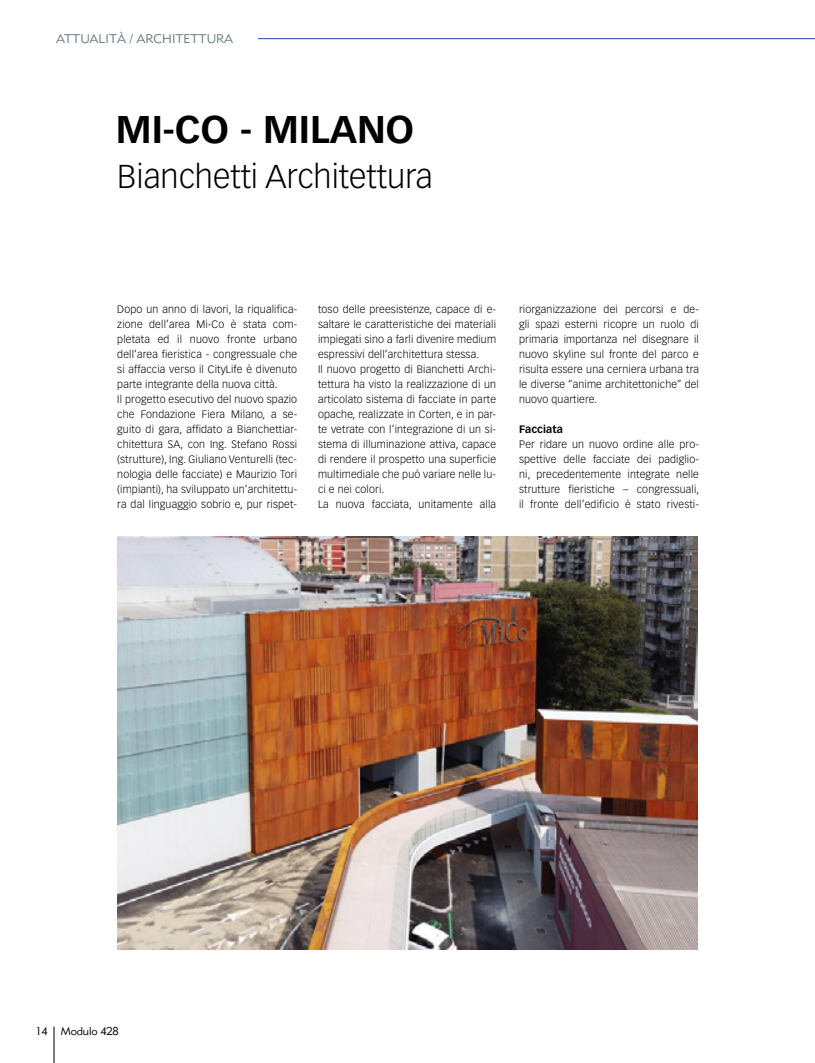
<style>
.page{position:relative;width:815px;height:1063px;background:#fff}
.page>*{position:absolute;margin:0;border:0;box-sizing:border-box;transform-origin:0 0}
.t1{font:700 37.88px "Vectora LT Pro";color:#000}
.t2{font:300 32.5px "Vectora LT Pro";color:#000}
.t3{font:12.5px "Metro Lite Two";color:#647883}
.t4{font:11.25px "Metro Lite Two";letter-spacing:-.015em;color:#000}
.t5{font:300 10.62px/15px "Vectora LT Pro";letter-spacing:.015em;color:#000}
.t6{font:700 10.62px "Vectora LT Pro";letter-spacing:.015em;color:#000}
</style>
<div class="page">
<hr style="left:53px;top:1027px;width:2px;height:36px;background:#647883">
<hr style="left:258px;top:38px;width:557px;height:1px;background:#4468b1">
<img style="left:117px;top:536px;width:581px;height:414px">
<p class="t3" style="left:56px;top:31px;width:178px">ATTUALITÀ / ARCHITETTURA</p>
<h1 class="t1" style="left:116px;top:106px;width:299px">MI-CO - MILANO</h1>
<h2 class="t2" style="left:117px;top:157px;width:317px">Bianchetti Architettura</h2>
<p class="t5" style="left:117px;top:302px;width:181px">Dopo un anno di lavori, la riqualifica&shy;zione dell’area Mi-Co è stata com&shy;pletata ed il nuovo fronte urbano dell’area fieristica - congressuale che si affaccia verso il CityLife è divenuto parte integrante della nuova città.<br>Il progetto esecutivo del nuovo spazio che Fondazione Fiera Milano, a se&shy;guito di gara, affidato a Bianchettiar&shy;chitettura SA, con Ing. Stefano Rossi (strutture), Ing. Giuliano Venturelli (tec&shy;nologia delle facciate) e Maurizio Tori (impianti), ha sviluppato un’architettu&shy;ra dal linguaggio sobrio e, pur rispet-</p>
<p class="t5" style="left:318px;top:302px;width:180px">toso delle preesistenze, capace di e&shy;saltare le caratteristiche dei materiali impiegati sino a farli divenire medium espressivi dell’architettura stessa.<br>Il nuovo progetto di Bianchetti Archi&shy;tettura ha visto la realizzazione di un articolato sistema di facciate in parte opache, realizzate in Corten, e in par&shy;te vetrate con l’integrazione di un si&shy;stema di illuminazione attiva, capace di rendere il prospetto una superficie multimediale che può variare nelle lu&shy;ci e nei colori.<br>La nuova facciata, unitamente alla</p>
<p class="t5" style="left:519px;top:302px;width:181px;text-align:justify">riorganizzazione dei percorsi e de&shy;gli spazi esterni ricopre un ruolo di primaria importanza nel disegnare il nuovo skyline sul fronte del parco e risulta essere una cerniera urbana tra le diverse “anime architettoniche” del nuovo quartiere.</p>
<p class="t6" style="left:519px;top:423px;width:45px">Facciata</p>
<p class="t5" style="left:519px;top:437px;width:182px;text-align:justify">Per ridare un nuovo ordine alle pro&shy;spettive delle facciate dei padiglio&shy;ni, precedentemente integrate nelle strutture fieristiche – congressuali, il fronte dell’edificio è stato rivesti-</p>
<p class="t4" style="left:35px;top:1025px;width:85px">14 Modulo 428</p>
</div>
